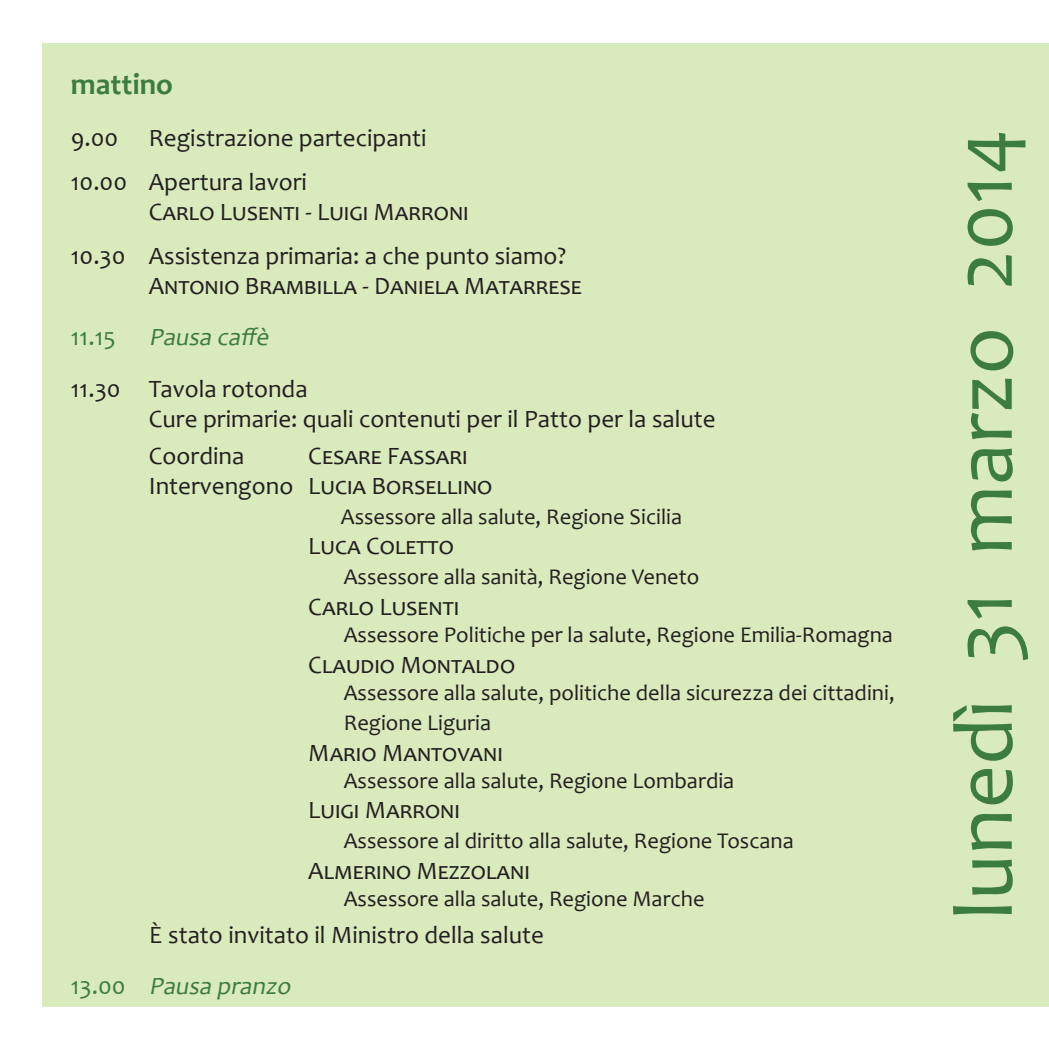
<style>
.page{position:relative;width:1049px;height:1049px;background:#fff}
.page>*{position:absolute;margin:0;border:0;box-sizing:border-box;transform-origin:0 0}
.t1{font:85px "Candara";color:#3d7c40}
.t2{font:700 30px "Candara";color:#3d7c40}
.t3{font:25px/44.2px "Candara";color:#231f20}
.t4{font:25px "Candara";letter-spacing:.055em;color:#231f20}
.t5{font:italic 25px "Candara";color:#3d7c40}
.t6{font:25px "Candara";color:#3d7c40}
.t7{font:22.5px/30px "Candara";color:#231f20}
.s1{color:#3d7c40}
.s2{font-style:italic;color:#3d7c40}
</style>
<div class="page">
<div style="left:43px;top:43px;width:1006px;height:963px;background:#d9eabc"></div>
<p class="t2" style="left:71px;top:66px;width:104px">mattino</p>
<p class="t3" style="left:71px;top:115px;width:357px">9.00 Registrazione partecipanti<br>10.00 Apertura lavori</p>
<p class="t3" style="left:71px;top:189px;width:497px;text-indent:78px">Carlo Lusenti - Luigi Marroni<br>10.30 Assistenza primaria: a che punto siamo?</p>
<p class="t3" style="left:149px;top:264px;width:434px">Antonio Brambilla - Daniela Matarrese</p>
<p class="t6" style="left:71px;top:321px;width:46px">11.15</p>
<p class="t5" style="left:149px;top:321px;width:126px">Pausa caffè</p>
<p class="t3" style="left:149px;top:373px;width:568px;line-height:30px;text-indent:-78px">11.30 Tavola rotonda<br>Cure primarie: quali contenuti per il Patto per la salute</p>
<p class="t3" style="left:149px;top:433px;width:97px">Coordina</p>
<p class="t3" style="left:149px;top:440px;width:345px;line-height:30px;text-indent:159px">Cesare Fassari<br>Intervengono Lucia Borsellino</p>
<p class="t7" style="left:341px;top:501px;width:343px">Assessore alla salute, Regione Sicilia</p>
<p class="t3" style="left:308px;top:524px;width:147px">Luca Coletto</p>
<p class="t7" style="left:344px;top:562px;width:357px">Assessore alla sanità, Regione Veneto</p>
<p class="t3" style="left:308px;top:585px;width:153px">Carlo Lusenti</p>
<p class="t7" style="left:344px;top:620px;width:551px">Assessore Politiche per la salute, Regione Emilia-Romagna</p>
<p class="t3" style="left:308px;top:642px;width:208px">Claudio Montaldo</p>
<p class="t7" style="left:344px;top:677px;width:552px">Assessore alla salute, politiche della sicurezza dei cittadini,<br>Regione Liguria</p>
<p class="t4" style="left:308px;top:737px;width:196px">Mario Mantovani</p>
<p class="t7" style="left:344px;top:765px;width:392px">Assessore alla salute, Regione Lombardia</p>
<p class="t3" style="left:308px;top:788px;width:153px">Luigi Marroni</p>
<p class="t7" style="left:344px;top:826px;width:451px">Assessore al diritto alla salute, Regione Toscana</p>
<p class="t3" style="left:308px;top:848px;width:223px">Almerino Mezzolani</p>
<p class="t7" style="left:344px;top:883px;width:362px">Assessore alla salute, Regione Marche</p>
<p class="t3" style="left:71px;top:909px;width:475px;line-height:51.2px;text-indent:78px">è stato invitato il Ministro della salute<br><span class="s1">1 3 . 0 0</span> <span class="s2">Pausa pranzo</span></p>
<h1 class="t1" style="left:931px;top:919px;width:792px;rotate:-90deg">lunedì 31 marzo 2014</h1>
</div>
